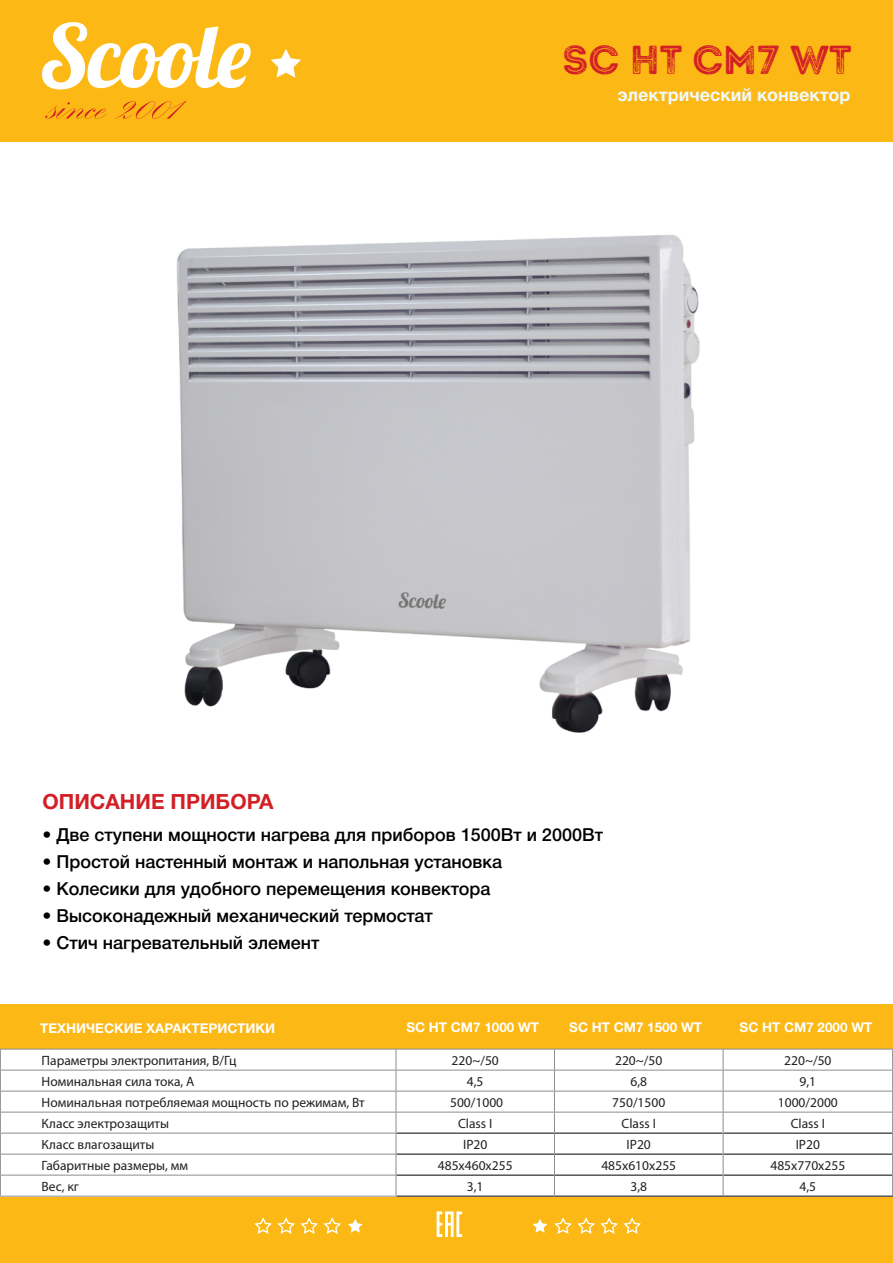
<style>
.page{position:relative;width:893px;height:1263px;background:#fff}
.page>*{position:absolute;margin:0;border:0;box-sizing:border-box;transform-origin:0 0}
.t1{font:53.55px "Kunstler Script";color:#d32026}
.t2{font:40.5px "Intro Rust G Base 2 Line";color:#d32026}
.t3{font:21px "Helvetica 7 Bold";color:#d32026}
.t4{font:18px "Helvetica 6 Medium";color:#000}
.t5{font:18px "Helvetica 7 Bold";color:#f0f9fb}
.t6{font:13.5px "Myriad Pro";color:#231f20}
.t7{font:13.5px "Helvetica 7 Bold";color:#fff}
</style>
<div class="page">
<div style="left:0;top:0;width:893px;height:141px;background:#fcb814"></div>
<svg style="left:271px;top:49px;width:30px;height:29px"></svg>
<svg style="left:42px;top:22px;width:209px;height:67px"></svg>
<div style="left:0;top:1197px;width:893px;height:66px;background:#fcb814"></div>
<svg style="left:254px;top:1211px;width:387px;height:26px"></svg>
<img style="left:176px;top:235px;width:524px;height:498px">
<div style="left:0;top:1005px;width:893px;height:44px;background:#fcb814"></div>
<svg style="left:1px;top:1050px;width:891px;height:146px"></svg>
<hr style="left:396px;top:1133px;width:158px;height:1px;background:#00000a">
<hr style="left:396px;top:1154px;width:158px;height:1px;background:#00000a">
<hr style="left:555px;top:1133px;width:168px;height:1px;background:#00000a">
<hr style="left:555px;top:1154px;width:168px;height:1px;background:#00000a">
<hr style="left:723px;top:1133px;width:169px;height:1px;background:#00000a">
<hr style="left:723px;top:1154px;width:169px;height:1px;background:#00000a">
<hr style="left:396px;top:1175px;width:158px;height:1px;background:#00000a">
<hr style="left:396px;top:1196px;width:158px;height:1px;background:#00000a">
<hr style="left:555px;top:1175px;width:168px;height:1px;background:#00000a">
<hr style="left:554px;top:1196px;width:169px;height:1px;background:#00000a">
<hr style="left:723px;top:1175px;width:169px;height:1px;background:#00000a">
<hr style="left:723px;top:1196px;width:170px;height:1px;background:#00000a">
<hr style="left:0;top:1049px;width:396px;height:1px;background:#8b8d90">
<hr style="left:396px;top:1049px;width:158px;height:1px;background:#8b8d90">
<hr style="left:554px;top:1049px;width:169px;height:1px;background:#8b8d90">
<hr style="left:723px;top:1049px;width:170px;height:1px;background:#8b8d90">
<hr style="left:0;top:1070px;width:396px;height:1px;background:#8b8d90">
<hr style="left:396px;top:1070px;width:158px;height:1px;background:#8b8d90">
<hr style="left:554px;top:1070px;width:169px;height:1px;background:#8b8d90">
<hr style="left:723px;top:1070px;width:170px;height:1px;background:#8b8d90">
<hr style="left:0;top:1091px;width:396px;height:1px;background:#8b8d90">
<hr style="left:396px;top:1091px;width:158px;height:1px;background:#8b8d90">
<hr style="left:554px;top:1091px;width:169px;height:1px;background:#8b8d90">
<hr style="left:723px;top:1091px;width:170px;height:1px;background:#8b8d90">
<hr style="left:0;top:1112px;width:396px;height:1px;background:#8b8d90">
<hr style="left:396px;top:1112px;width:158px;height:1px;background:#8b8d90">
<svg style="left:396px;top:1049px;width:1px;height:147px"></svg>
<hr style="left:554px;top:1112px;width:169px;height:1px;background:#8b8d90">
<svg style="left:554px;top:1049px;width:1px;height:147px"></svg>
<hr style="left:723px;top:1112px;width:170px;height:1px;background:#8b8d90">
<svg style="left:723px;top:1049px;width:1px;height:147px"></svg>
<svg style="left:892px;top:1049px;width:1px;height:147px"></svg>
<hr style="left:0;top:1133px;width:396px;height:1px;background:#8b8d90">
<hr style="left:0;top:1154px;width:396px;height:1px;background:#8b8d90">
<hr style="left:0;top:1175px;width:396px;height:1px;background:#8b8d90">
<svg style="left:0;top:1049px;width:1px;height:147px"></svg>
<hr style="left:0;top:1196px;width:396px;height:1px;background:#8b8d90">
<h1 class="t1" style="left:46px;top:74px;width:134px">since 2001</h1>
<h2 class="t2" style="left:562px;top:34px;width:291px">SC HT CM7 WT</h2>
<h3 class="t5" style="left:617px;top:85px;width:235px">электрический конвектор</h3>
<h3 class="t3" style="left:43px;top:790px;width:233px">ОПИСАНИЕ ПРИБОРА</h3>
<h3 class="t4" style="left:43px;top:825px;width:562px">• Две ступени мощности нагрева для приборов 1500Вт и 2000Вт</h3>
<h3 class="t4" style="left:43px;top:852px;width:461px">• Простой настенный монтаж и напольная установка</h3>
<h3 class="t4" style="left:43px;top:879px;width:450px">• Колесики для удобного перемещения конвектора</h3>
<h3 class="t4" style="left:43px;top:906px;width:392px">• Высоконадежный механический термостат</h3>
<h3 class="t4" style="left:43px;top:933px;width:279px">• Стич нагревательный элемент</h3>
<p class="t7" style="left:40px;top:1021px;width:237px">ТЕХНИЧЕСКИЕ ХАРАКТЕРИСТИКИ</p>
<p class="t7" style="left:406px;top:1019px;width:134px">SC HT CM7 1000 WT</p>
<p class="t7" style="left:569px;top:1019px;width:134px">SC HT CM7 1500 WT</p>
<p class="t7" style="left:740px;top:1019px;width:134px">SC HT CM7 2000 WT</p>
<p class="t6" style="left:42px;top:1052px;width:196px">Параметры электропитания, В/Гц</p>
<p class="t6" style="left:452px;top:1052px;width:49px">220~/50</p>
<p class="t6" style="left:615px;top:1052px;width:49px">220~/50</p>
<p class="t6" style="left:784px;top:1052px;width:49px">220~/50</p>
<p class="t6" style="left:42px;top:1073px;width:154px">Номинальная сила тока, А</p>
<p class="t6" style="left:467px;top:1073px;width:18px">4,5</p>
<p class="t6" style="left:630px;top:1073px;width:18px">6,8</p>
<p class="t6" style="left:799px;top:1073px;width:18px">9,1</p>
<p class="t6" style="left:42px;top:1094px;width:325px">Номинальная потребляемая мощность по режимам, Вт</p>
<p class="t6" style="left:450px;top:1094px;width:55px">500/1000</p>
<p class="t6" style="left:612px;top:1094px;width:55px">750/1500</p>
<p class="t6" style="left:778px;top:1094px;width:62px">1000/2000</p>
<p class="t6" style="left:42px;top:1115px;width:129px">Класс электрозащиты</p>
<p class="t6" style="left:458px;top:1115px;width:36px">Class I</p>
<p class="t6" style="left:622px;top:1115px;width:36px">Class I</p>
<p class="t6" style="left:791px;top:1115px;width:36px">Class I</p>
<p class="t6" style="left:42px;top:1136px;width:114px">Класс влагозащиты</p>
<p class="t6" style="left:463px;top:1136px;width:26px">IP20</p>
<p class="t6" style="left:627px;top:1136px;width:26px">IP20</p>
<p class="t6" style="left:796px;top:1136px;width:26px">IP20</p>
<p class="t6" style="left:42px;top:1157px;width:148px">Габаритные размеры, мм</p>
<p class="t6" style="left:438px;top:1157px;width:76px">485x460x255</p>
<p class="t6" style="left:601px;top:1157px;width:76px">485x610x255</p>
<p class="t6" style="left:770px;top:1157px;width:76px">485x770x255</p>
<p class="t6" style="left:42px;top:1178px;width:39px">Вес, кг</p>
<p class="t6" style="left:467px;top:1178px;width:18px">3,1</p>
<p class="t6" style="left:630px;top:1178px;width:18px">3,8</p>
<p class="t6" style="left:799px;top:1178px;width:18px">4,5</p>
</div>
